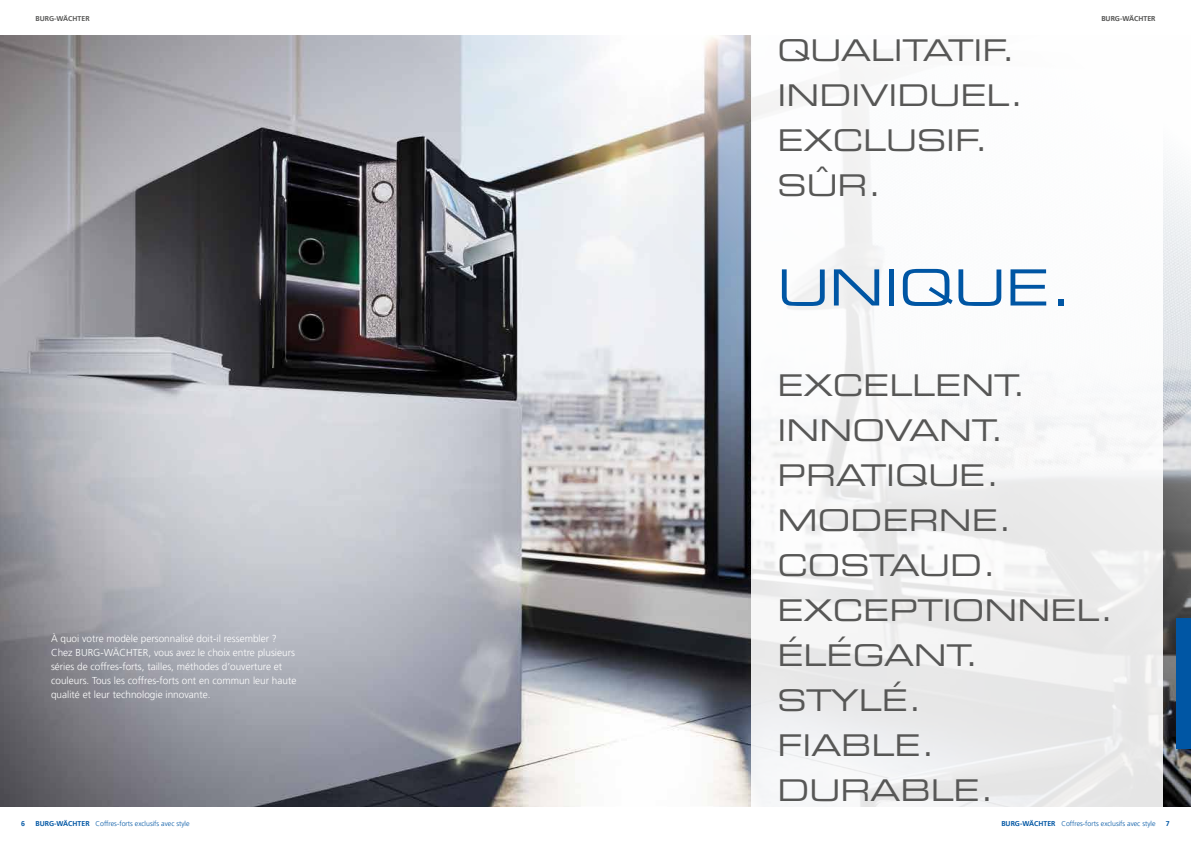
<style>
.page{position:relative;width:1191px;height:842px;background:#fff}
.page>*{position:absolute;margin:0;border:0;box-sizing:border-box;transform-origin:0 0}
.t1{font:50px "Eurostile LT Std Ex 2";color:#0056a4}
.t2{font:30px/45px "Eurostile LT Std Ex 2";color:#575756}
.t3{font:300 10px/14px "Frutiger LT Pro";color:#fff}
.t4{font:300 7px "Frutiger LT Pro";color:#0056a4}
.t5{font:700 7px "Frutiger LT Pro";color:#575756}
.t6{font:700 7px "Frutiger LT Pro";color:#0056a4}
.s1{font-weight:700}
</style>
<div class="page">
<img style="left:0;top:35px;width:1191px;height:771px">
<div style="left:750px;top:0;width:412px;height:814px;background:linear-gradient(to bottom,#fff,#ebebec)"></div>
<div style="left:1176px;top:618px;width:15px;height:130px;background:#0056a4"></div>
<p class="t5" style="left:35px;top:14px;width:56px">BURG-WÄCHTER</p>
<p class="t3" style="left:51px;top:632px;width:247px">À quoi votre modèle personnalisé doit-il ressembler ?<br>Chez BURG-WÄCHTER, vous avez le choix entre plusieurs séries de coffres-forts, tailles, méthodes d’ouverture et couleurs. Tous les coffres-forts ont en commun leur haute qualité et leur technologie innovante.</p>
<h2 class="t2" style="left:777px;top:28px;width:248px">QUALITATIF.<br>INDIVIDUEL.<br>EXCLUSIF.<br>SÛR.</h2>
<h1 class="t1" style="left:777px;top:253px;width:297px">UNIQUE.</h1>
<p class="t5" style="left:1101px;top:14px;width:56px">BURG-WÄCHTER</p>
<h2 class="t2" style="left:777px;top:362px;width:338px">EXCELLENT.<br>INNOVANT.<br>PRATIQUE.<br>MODERNE.<br>COSTAUD.<br>EXCEPTIONNEL.<br>ÉLÉGANT.<br>STYLÉ.<br>FIABLE.<br>DURABLE.</h2>
<p class="t6" style="left:21px;top:820px;width:5px">6</p>
<p class="t4" style="left:35px;top:820px;width:156px"><span class="s1">BURG-WÄCHTER</span> Coffres-forts exclusifs avec style</p>
<p class="t4" style="left:1001px;top:820px;width:156px"><span class="s1">BURG-WÄCHTER</span> Coffres-forts exclusifs avec style</p>
<p class="t6" style="left:1165px;top:820px;width:5px">7</p>
</div>
